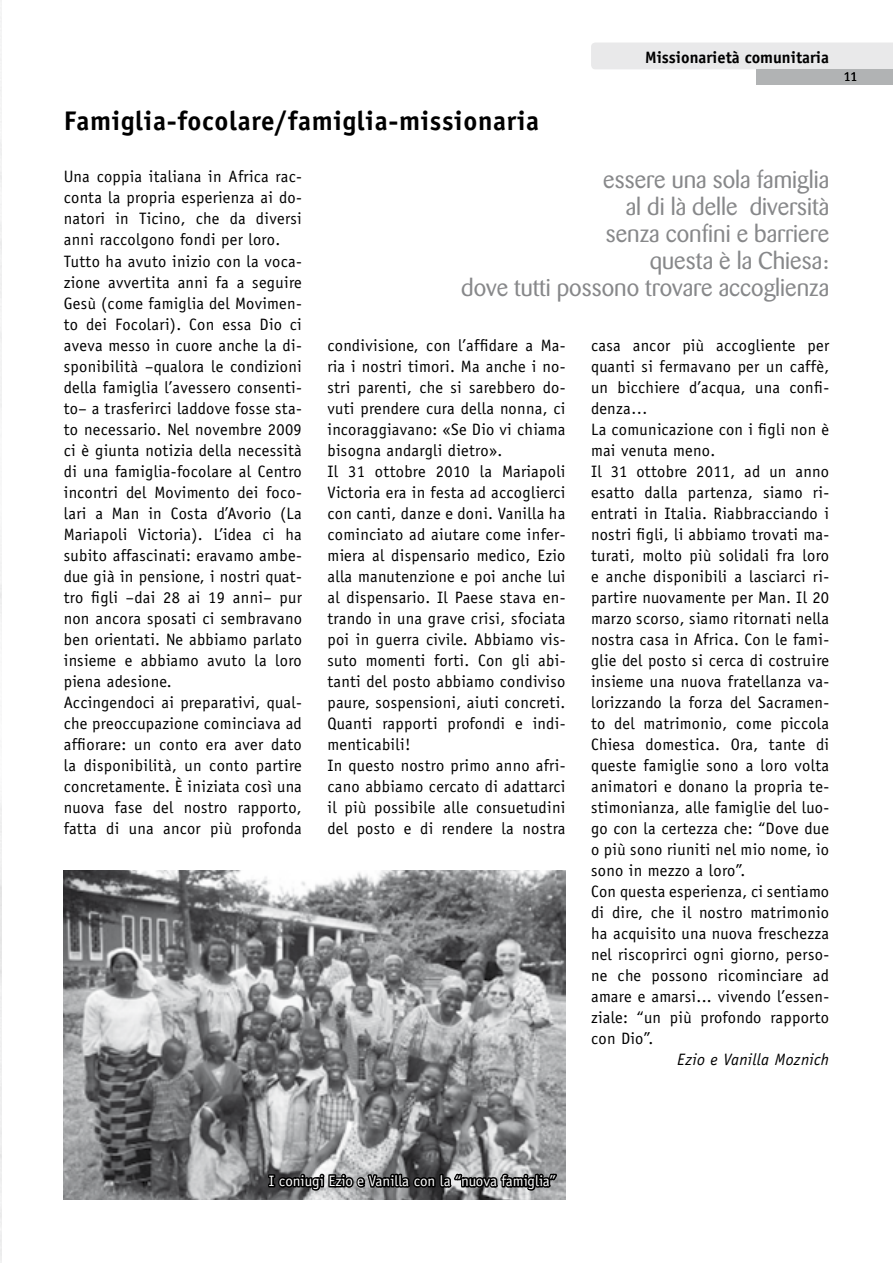
<style>
.page{position:relative;width:893px;height:1263px;background:#fff}
.page>*{position:absolute;margin:0;border:0;box-sizing:border-box;transform-origin:0 0}
.t1{font:700 27px "Officina Sans";letter-spacing:.025em;color:#000}
.t2{font:24px/27px "Barmeno";color:#87888a;text-align:right}
.t3{font:16.5px/21px "Officina Sans";letter-spacing:.02em;color:#000}
.t4{font:700 16.5px "Officina Sans";color:#000}
.t5{font:italic 16.5px "Officina Sans";letter-spacing:.02em;color:#000}
.t6{font:15px "Officina Sans";color:#fff}
.t7{font:13.5px "Officina Sans";color:#000}
</style>
<div class="page">
<div style="left:591px;top:43px;width:302px;height:26px;background:#e9e9ea"></div>
<div style="left:756px;top:69px;width:137px;height:16px;background:#b1b3b4"></div>
<img style="left:0;top:0;width:1px;height:1263px">
<img style="left:64px;top:871px;width:502px;height:328px">
<svg style="left:267px;top:1150px;width:292px;height:50px;background:#777879"></svg>
<p class="t4" style="left:645px;top:47px;width:185px">Missionarietà comunitaria</p>
<h1 class="t1" style="left:64px;top:104px;width:477px">Famiglia-focolare/famiglia-missionaria</h1>
<h2 class="t2" style="left:461px;top:166px;width:369px">essere una sola famiglia<br>al di là delle diversità<br>senza confini e barriere<br>questa è la Chiesa:<br>dove tutti possono trovare accoglienza</h2>
<p class="t3" style="left:64px;top:166px;width:240px">Una coppia italiana in Africa rac&shy;conta la propria esperienza ai do&shy;natori in Ticino, che da diversi anni raccolgono fondi per loro.<br>Tutto ha avuto inizio con la voca&shy;zione avvertita anni fa a seguire Gesù (come famiglia del Movimen&shy;to dei Focolari). Con essa Dio ci aveva messo in cuore anche la di&shy;sponibilità –qualora le condizioni della famiglia l’avessero consenti&shy;to– a trasferirci laddove fosse sta&shy;to necessario. Nel novembre 2009 ci è giunta notizia della necessità di una famiglia-focolare al Centro incontri del Movimento dei foco&shy;lari a Man in Costa d’Avorio (La Mariapoli Victoria). L’idea ci ha subito affascinati: eravamo ambe&shy;due già in pensione, i nostri quat&shy;tro figli –dai 28 ai 19 anni– pur non ancora sposati ci sembravano ben orientati. Ne abbiamo parlato insieme e abbiamo avuto la loro piena adesione.<br>Accingendoci ai preparativi, qual&shy;che preoccupazione cominciava ad affiorare: un conto era aver dato la disponibilità, un conto partire concretamente. È iniziata così una nuova fase del nostro rapporto, fatta di una ancor più profonda</p>
<p class="t3" style="left:591px;top:334px;width:240px">casa ancor più accogliente per quanti si fermavano per un caffè, un bicchiere d’acqua, una confi&shy;denza…<br>La comunicazione con i figli non è mai venuta meno.<br>Il 31 ottobre 2011, ad un anno esatto dalla partenza, siamo ri&shy;entrati in Italia. Riabbracciando i nostri figli, li abbiamo trovati ma&shy;turati, molto più solidali fra loro e anche disponibili a lasciarci ri&shy;partire nuovamente per Man. Il 20 marzo scorso, siamo ritornati nella nostra casa in Africa. Con le fami&shy;glie del posto si cerca di costruire insieme una nuova fratellanza va&shy;lorizzando la forza del Sacramen&shy;to del matrimonio, come piccola<br>Chiesa domestica. Ora, tante di queste famiglie sono a loro volta animatori e donano la propria te&shy;stimonianza, alle famiglie del luo&shy;go con la certezza che: “Dove due o più sono riuniti nel mio nome, io sono in mezzo a loro”.<br>Con questa esperienza, ci sentiamo di dire, che il nostro matrimonio ha acquisito una nuova freschezza nel riscoprirci ogni giorno, perso&shy;ne che possono ricominciare ad amare e amarsi... vivendo l’essen&shy;ziale: “un più profondo rapporto con Dio”.</p>
<p class="t5" style="left:677px;top:1050px;width:153px">Ezio e Vanilla Moznich</p>
<p class="t3" style="left:327px;top:335px;width:240px">condivisione, con l’affidare a Ma&shy;ria i nostri timori. Ma anche i no&shy;stri parenti, che si sarebbero do&shy;vuti prendere cura della nonna, ci incoraggiavano: «Se Dio vi chiama bisogna andargli dietro».<br>Il 31 ottobre 2010 la Mariapoli<br>Victoria era in festa ad accoglierci con canti, danze e doni. Vanilla ha cominciato ad aiutare come infer&shy;miera al dispensario medico, Ezio alla manutenzione e poi anche lui al dispensario. Il Paese stava en&shy;trando in una grave crisi, sfociata poi in guerra civile. Abbiamo vis&shy;suto momenti forti. Con gli abi&shy;tanti del posto abbiamo condiviso paure, sospensioni, aiuti concreti.<br>Quanti rapporti profondi e indi&shy;menticabili!<br>In questo nostro primo anno afri&shy;cano abbiamo cercato di adattarci il più possibile alle consuetudini del posto e di rendere la nostra</p>
<p class="t7" style="left:844px;top:69px;width:15px">11</p>
<p class="t6" style="left:269px;top:1172px;width:288px">I coniugi Ezio e Vanilla con la “nuova famiglia”</p>
</div>
